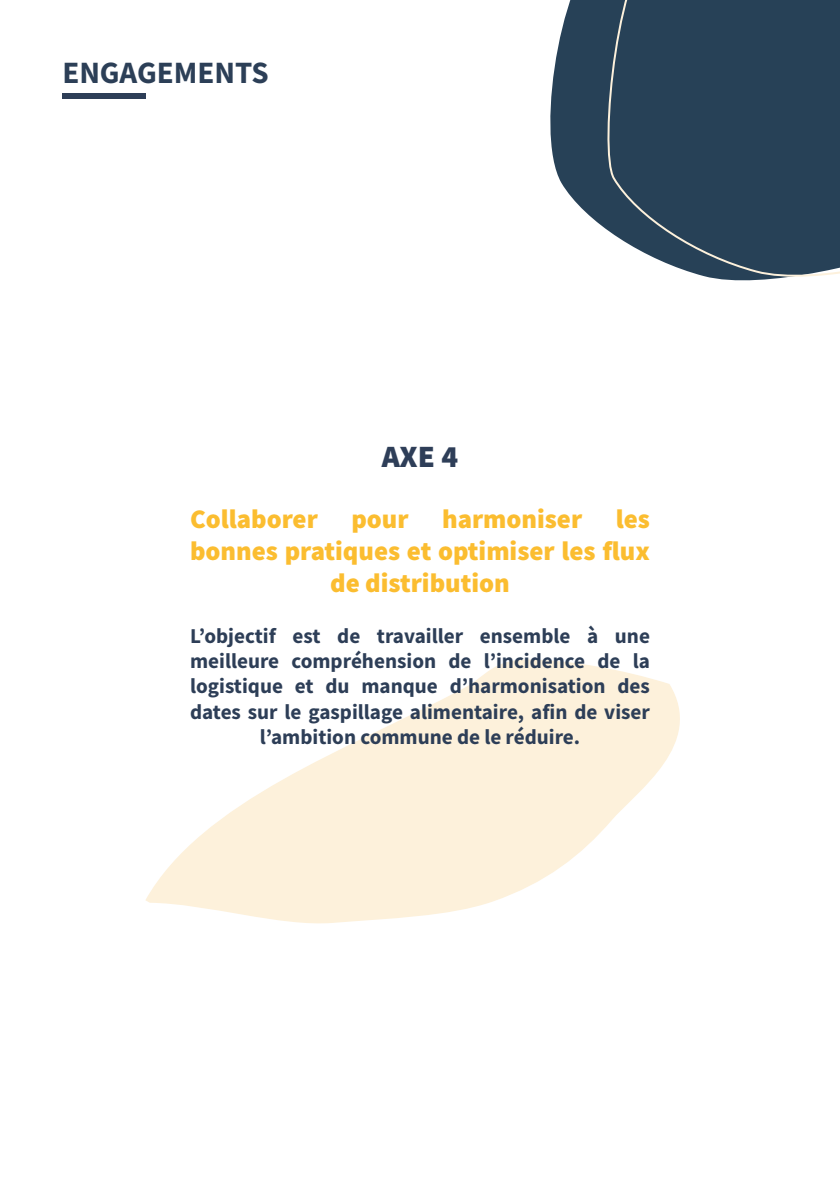
<style>
.page{position:relative;width:840px;height:1191px;background:#fff}
.page>*{position:absolute;margin:0;border:0;box-sizing:border-box;transform-origin:0 0}
.t1{font:700 31px "Source Sans Pro";color:#2c3f57}
.t2{font:900 31px "Source Sans Pro";color:#2e3e58}
.t3{font:900 26.8px/32.2px "Source Sans Pro";color:#fbbd30;text-align:center}
.t4{font:700 21.2px/25.4px "Source Sans Pro";color:#2d3e57;text-align:center}
</style>
<div class="page">
<svg style="left:146px;top:659px;width:534px;height:265px;fill:#fdf1db"></svg>
<svg style="left:550px;top:0;width:45px;height:221px;fill:#274157"></svg>
<svg style="left:595px;top:0;width:244px;height:281px;background:#344d61"></svg>
<div style="left:62px;top:93px;width:84px;height:6px;background:#2d3e57"></div>
<h1 class="t1" style="left:62px;top:52px;width:208px">ENGAGEMENTS</h1>
<h1 class="t2" style="left:381px;top:435px;width:78px">AXE 4</h1>
<p class="t3" style="left:190px;top:502px;width:461px">Collaborer pour harmoniser les bonnes pratiques et optimiser les flux de distribution</p>
<p class="t4" style="left:190px;top:622px;width:461px">L’objectif est de travailler ensemble à une meilleure compréhension de l’incidence de la logistique et du manque d’harmonisation des dates sur le gaspillage alimentaire, afin de viser l’ambition commune de le réduire.</p>
</div>
